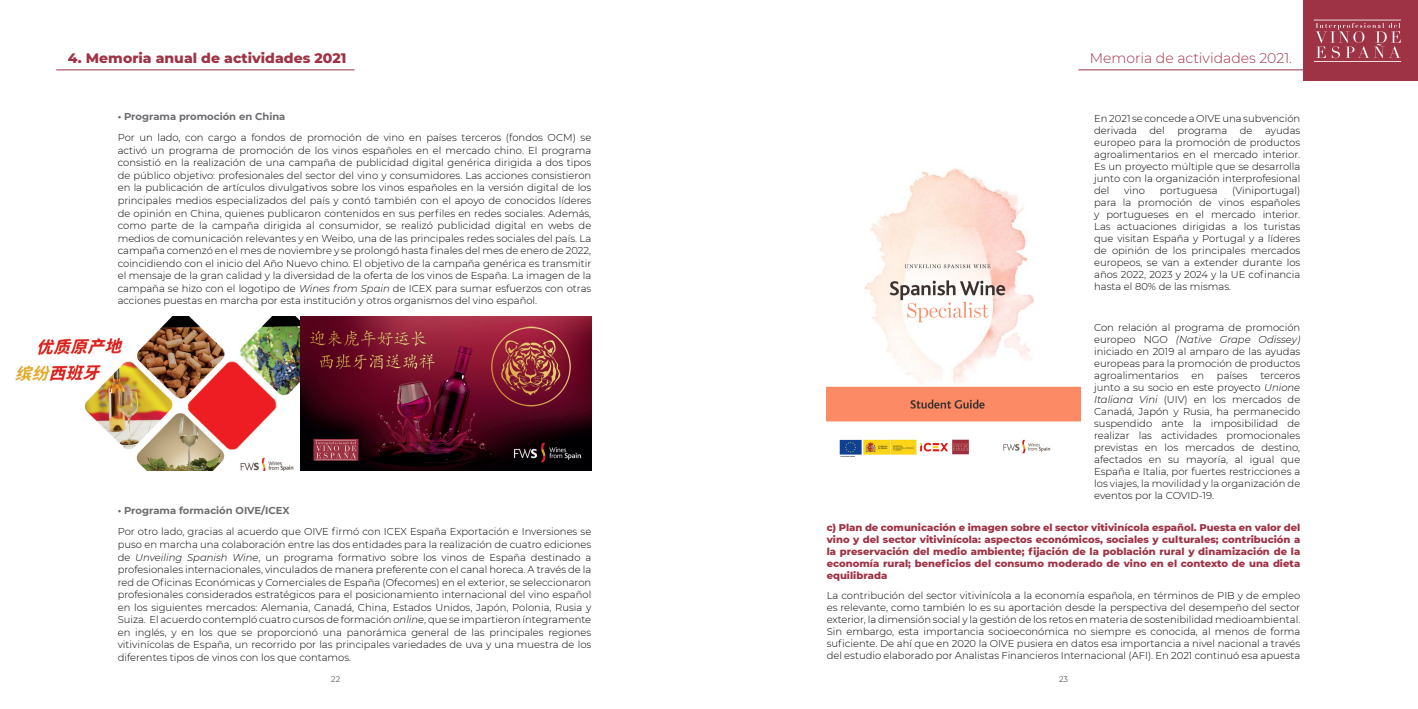
<style>
.page{position:relative;width:1418px;height:709px;background:#fff}
.page>*{position:absolute;margin:0;border:0;box-sizing:border-box;transform-origin:0 0}
.t1{font:800 14px "Montserrat";color:#9e3346}
.t2{font:300 14px "Montserrat";color:#9e3346}
.t3{font:300 10px/12px "Montserrat";color:#000;text-align:justify}
.t4{font:800 10px/12px "Montserrat";color:#9e3346;text-align:justify}
.t5{font:700 10px "Montserrat";color:#6c6d70}
.t6{font:300 8px "Montserrat";color:#231f20}
.s1{font-style:italic}
</style>
<div class="page">
<div style="left:1303px;top:0;width:114px;height:80px;background:#9e3346"></div>
<svg style="left:1313px;top:20px;width:88px;height:42px"></svg>
<hr style="left:1078px;top:70px;width:225px;height:1px;background:#9e3346">
<hr style="left:56px;top:70px;width:298px;height:1px;background:#9e3346">
<img style="left:15px;top:316px;width:576px;height:155px">
<img style="left:826px;top:168px;width:253px;height:288px">
<p class="t1" style="left:68px;top:48px;width:280px">4. Memoria anual de actividades 2021</p>
<p class="t2" style="left:1089px;top:49px;width:204px">Memoria de actividades 2021.</p>
<p class="t5" style="left:118px;top:109px;width:169px">• Programa promoción en China</p>
<p class="t3" style="left:118px;top:131px;width:475px;line-height:12.5px">Por un lado, con cargo a fondos de promoción de vino en países terceros (fondos OCM) se activó un programa de promoción de los vinos españoles en el mercado chino. El programa consistió en la realización de una campaña de publicidad digital genérica dirigida a dos tipos de público objetivo: profesionales del sector del vino y consumidores. Las acciones consistieron en la publicación de artículos divulgativos sobre los vinos españoles en la versión digital de los principales medios especializados del país y contó también con el apoyo de conocidos líderes de opinión en China, quienes publicaron contenidos en sus perfiles en redes sociales. Además, como parte de la campaña dirigida al consumidor, se realizó publicidad digital en webs de medios de comunicación relevantes y en Weibo, una de las principales redes sociales del país. La campaña comenzó en el mes de noviembre y se prolongó hasta finales del mes de enero de 2022, coincidiendo con el inicio del Año Nuevo chino. El objetivo de la campaña genérica es transmitir el mensaje de la gran calidad y la diversidad de la oferta de los vinos de España. La imagen de la campaña se hizo con el logotipo de <span class="s1">Wines from Spain</span> de ICEX para sumar esfuerzos con otras acciones puestas en marcha por esta institución y otros organismos del vino español.</p>
<p class="t5" style="left:118px;top:503px;width:173px">• Programa formación OIVE/ICEX</p>
<p class="t3" style="left:118px;top:525px;width:475px;line-height:12.5px">Por otro lado, gracias al acuerdo que OIVE firmó con ICEX España Exportación e Inversiones se puso en marcha una colaboración entre las dos entidades para la realización de cuatro ediciones de <span class="s1">Unveiling Spanish Wine</span>, un programa formativo sobre los vinos de España destinado a profesionales internacionales, vinculados de manera preferente con el canal horeca. A través de la red de Oficinas Económicas y Comerciales de España (Ofecomes) en el exterior, se seleccionaron profesionales considerados estratégicos para el posicionamiento internacional del vino español en los siguientes mercados: Alemania, Canadá, China, Estados Unidos, Japón, Polonia, Rusia y Suiza. El acuerdo contempló cuatro cursos de formación <span class="s1">online</span>, que se impartieron íntegramente en inglés, y en los que se proporcionó una panorámica general de las principales regiones vitivinícolas de España, un recorrido por las principales variedades de uva y una muestra de los diferentes tipos de vinos con los que contamos.</p>
<p class="t3" style="left:1094px;top:112px;width:208px">En 2021 se concede a OIVE una subvención derivada</p>
<p class="t3" style="left:1094px;top:124px;width:208px;text-indent:171px">ayudas europeo para la promoción de productos agroalimentarios en el mercado interior.<br>Es un proyecto múltiple que se desarrolla junto con la organización interprofesional del</p>
<p class="t3" style="left:1149px;top:124px;width:17px">del</p>
<p class="t3" style="left:1177px;top:124px;width:51px">programa</p>
<p class="t3" style="left:1239px;top:124px;width:14px">de</p>
<p class="t3" style="left:1094px;top:184px;width:208px;text-indent:138px">(Viniportugal) para la promoción de vinos españoles y portugueses en el mercado interior.<br>Las actuaciones dirigidas a los turistas que visitan España y Portugal y a líderes de opinión de los principales mercados europeos, se van a extender durante los años 2022, 2023 y 2024 y la UE cofinancia hasta el 80% de las mismas.</p>
<p class="t3" style="left:1094px;top:321px;width:208px">Con relación al programa de promoción europeo NGO <span class="s1">(Native Grape Odissey) </span>iniciado en 2019 al amparo de las ayudas europeas para la promoción de productos agroalimentarios</p>
<p class="t3" style="left:1124px;top:184px;width:22px">vino</p>
<p class="t3" style="left:1159px;top:184px;width:59px">portuguesa</p>
<p class="t3" style="left:1191px;top:369px;width:14px">en</p>
<p class="t3" style="left:1216px;top:369px;width:32px">países</p>
<p class="t3" style="left:1094px;top:369px;width:208px;text-indent:166px">terceros junto a su socio en este proyecto <span class="s1">Unione Italiana Vini</span> (UIV) en los mercados de Canadá, Japón y Rusia, ha permanecido suspendido ante la imposibilidad de realizar las actividades promocionales previstas en los mercados de destino, afectados en su mayoría, al igual que España e Italia, por fuertes restricciones a los viajes, la movilidad y la organización de eventos por la COVID-19.</p>
<p class="t4" style="left:826px;top:520px;width:475px">c) Plan de comunicación e imagen sobre el sector vitivinícola español. Puesta en valor del vino y del sector vitivinícola: aspectos económicos, sociales y culturales; contribución a la preservación del medio ambiente; fijación de la población rural y dinamización de la economía rural; beneficios del consumo moderado de vino en el contexto de una dieta equilibrada</p>
<p class="t3" style="left:826px;top:589px;width:475px">La contribución del sector vitivinícola a la economía española, en términos de PIB y de empleo es relevante, como también lo es su aportación desde la perspectiva del desempeño del sector exterior, la dimensión social y la gestión de los retos en materia de sostenibilidad medioambiental.<br>Sin embargo, esta importancia socioeconómica no siempre es conocida, al menos de forma suficiente. De ahí que en 2020 la OIVE pusiera en datos esa importancia a nivel nacional a través del estudio elaborado por Analistas Financieros Internacional (AFI). En 2021 continuó esa apuesta</p>
<p class="t6" style="left:331px;top:674px;width:11px">22</p>
<p class="t6" style="left:1059px;top:674px;width:10px">23</p>
</div>
